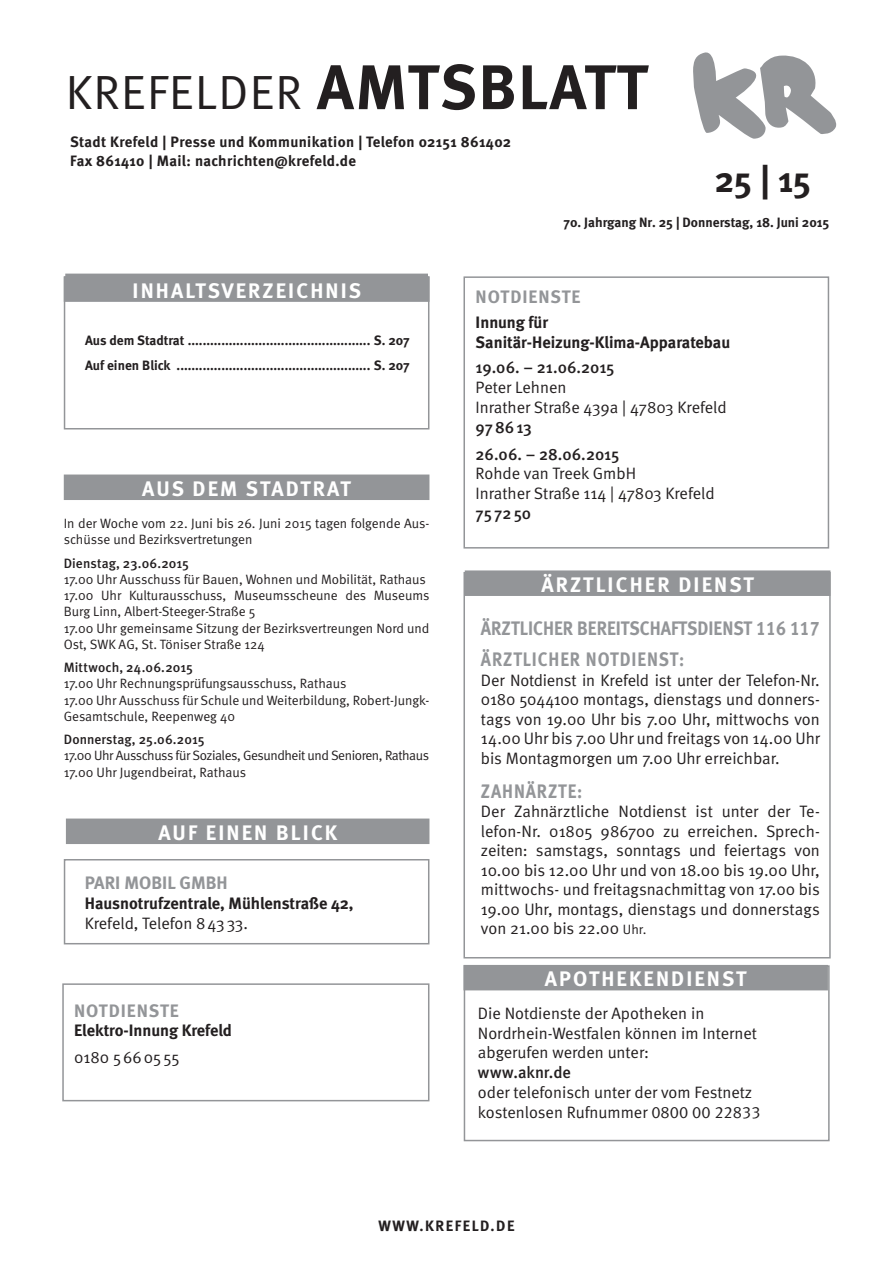
<style>
.page{position:relative;width:893px;height:1263px;background:#fff}
.page>*{position:absolute;margin:0;border:0;box-sizing:border-box;transform-origin:0 0}
.t1{font:48px "Meta Normal";letter-spacing:.03em;color:#231f20}
.t2{font:700 36px "Meta";color:#231f20}
.Balken{font:21px "Meta Bold LF";letter-spacing:.1em;color:#fff}
.headline_grau{font:19.5px "Meta Bold LF";color:#939598;scale:.91 1}
.headline_grau-2{font:19.5px "Meta Bold LF";letter-spacing:.05em;color:#939598;scale:.9 1}
.headline_grau-3{font:18px "Meta Bold LF";letter-spacing:.045em;color:#939598}
.headline_grau-4{font:18px "Meta Bold LF";color:#939598}
.Fließtext_schwarz_9p{font:16.5px/19.5px "Meta Normal";color:#231f20;text-align:justify}
.headline_grau-5{font:16.5px/19.8px "Meta Normal LF";color:#231f20}
._9_p_schwarz_fett{font:700 16.5px "Meta";color:#231f20}
.Fließtext_schwarz_9p-2{font:500 16.5px "Meta";color:#231f20}
.headline_grau-6{font:500 16.5px "Meta";letter-spacing:.005em;color:#231f20}
.t3{font:700 15px/19.2px "Meta";letter-spacing:.025em;color:#231f20}
.t4{font:700 15px "Meta";letter-spacing:.1em;color:#231f20}
.Fließtext_schwarz_9p-3{font:13.5px/16.2px "Meta Normal";letter-spacing:-.005em;color:#231f20}
._04-Inhaltsverzeichn{font:700 13.5px "Meta";color:#231f20}
.Fließtext_schwarz_9p-4{font:500 13.5px "Meta";letter-spacing:.01em;color:#231f20}
.Fließtext_schwarz_9p-5{font:13.5px "Meta Normal";letter-spacing:-.03em;color:#231f20}
.s1{font-family:"Meta";font-weight:700;font-size:63px}
.s2{font-size:13.5px}
</style>
<div class="page">
<svg style="left:693px;top:52px;width:144px;height:87px"></svg>
<div style="left:65px;top:274px;width:363px;height:25px;background:#939598"></div>
<div style="left:64px;top:276px;width:365px;height:153px;border:2px solid #939598"></div>
<div style="left:64px;top:276px;width:365px;height:26px;background:#939598"></div>
<div style="left:64px;top:474px;width:365px;height:26px;background:#939598"></div>
<div style="left:64px;top:859px;width:365px;height:85px;border:2px solid #939598"></div>
<div style="left:66px;top:818px;width:363px;height:26px;background:#939598"></div>
<div style="left:463px;top:965px;width:365px;height:25px;background:#939598"></div>
<div style="left:464px;top:965px;width:366px;height:176px;border:2px solid #939598"></div>
<div style="left:463px;top:276px;width:366px;height:273px;border:2px solid #939598"></div>
<div style="left:62px;top:983px;width:367px;height:118px;border:2px solid #939598"></div>
<div style="left:465px;top:570px;width:365px;height:26px;background:#939598"></div>
<div style="left:463px;top:572px;width:368px;height:386px;border:2px solid #939598"></div>
<h1 class="t1" style="left:66px;top:65px;width:583px">KREFELDER <span class="s1">AMTSBLATT</span></h1>
<p class="t3" style="left:70px;top:132px;width:443px">Stadt Krefeld | Presse und Kommunikation | Telefon 02151 861402<br>Fax 861410 | Mail: nachrichten@krefeld.de</p>
<h2 class="t2" style="left:714px;top:157px;width:98px">25 | 15</h2>
<p class="_04-Inhaltsverzeichn" style="left:564px;top:213px;width:267px">70. Jahrgang Nr. 25 | Donnerstag, 18. Juni 2015</p>
<p class="Balken" style="left:133px;top:277px;width:230px">INHALTSVERZEICHNIS</p>
<p class="_04-Inhaltsverzeichn" style="left:85px;top:331px;width:326px">Aus dem Stadtrat ................................................. S. 207</p>
<p class="_04-Inhaltsverzeichn" style="left:85px;top:357px;width:326px">Auf einen Blick .................................................... S. 207</p>
<p class="Balken" style="left:142px;top:475px;width:210px">AUS DEM STADTRAT</p>
<p class="Fließtext_schwarz_9p-3" style="left:64px;top:515px;width:367px">In der Woche vom 22. Juni bis 26. Juni 2015 tagen folgende Aus&shy;schüsse und Bezirksvertretungen</p>
<p class="Fließtext_schwarz_9p-4" style="left:64px;top:555px;width:127px">Dienstag, 23.06.2015</p>
<p class="Fließtext_schwarz_9p-3" style="left:64px;top:571px;width:364px">17.00 Uhr Ausschuss für Bauen, Wohnen und Mobilität, Rathaus</p>
<p class="Fließtext_schwarz_9p-3" style="left:64px;top:587px;width:367px">17.00 Uhr Kulturausschuss, Museumsscheune des Museums<br>Burg Linn, Albert-Steeger-Straße 5</p>
<p class="Fließtext_schwarz_9p-3" style="left:64px;top:620px;width:367px">17.00 Uhr gemeinsame Sitzung der Bezirksvertreungen Nord und<br>Ost, SWK AG, St. Töniser Straße 124</p>
<p class="Fließtext_schwarz_9p-4" style="left:64px;top:660px;width:131px">Mittwoch, 24.06.2015</p>
<p class="Fließtext_schwarz_9p-3" style="left:64px;top:675px;width:284px">17.00 Uhr Rechnungsprüfungsausschuss, Rathaus</p>
<p class="Fließtext_schwarz_9p-3" style="left:64px;top:692px;width:367px">17.00 Uhr Ausschuss für Schule und Weiterbildung, Robert-Jungk-<br>Gesamtschule, Reepenweg 40</p>
<p class="Fließtext_schwarz_9p-4" style="left:64px;top:732px;width:142px">Donnerstag, 25.06.2015</p>
<p class="Fließtext_schwarz_9p-5" style="left:64px;top:748px;width:367px">17.00 Uhr Ausschuss für Soziales, Gesundheit und Senioren, Rathaus</p>
<p class="Fließtext_schwarz_9p-3" style="left:64px;top:764px;width:184px">17.00 Uhr Jugendbeirat, Rathaus</p>
<p class="Balken" style="left:159px;top:819px;width:180px">AUF EINEN BLICK</p>
<p class="headline_grau-4" style="left:85px;top:871px;width:144px">PARI MOBIL GMBH</p>
<p class="_9_p_schwarz_fett" style="left:85px;top:893px;width:270px">Hausnotrufzentrale, Mühlenstraße 42,</p>
<p class="Fließtext_schwarz_9p" style="left:85px;top:913px;width:165px">Krefeld, Telefon 84333.</p>
<p class="headline_grau-3" style="left:74px;top:999px;width:106px">NOTDIENSTE</p>
<p class="_9_p_schwarz_fett" style="left:74px;top:1020px;width:159px">Elektro-Innung Krefeld</p>
<p class="Fließtext_schwarz_9p" style="left:74px;top:1048px;width:107px">0180 56605 55</p>
<p class="headline_grau-3" style="left:476px;top:285px;width:106px">NOTDIENSTE</p>
<p class="_9_p_schwarz_fett" style="left:476px;top:312px;width:74px">Innung für</p>
<p class="_9_p_schwarz_fett" style="left:476px;top:332px;width:256px">Sanitär-Heizung-Klima-Apparatebau</p>
<p class="Fließtext_schwarz_9p-2" style="left:476px;top:358px;width:141px">19.06. – 21.06.2015</p>
<p class="Fließtext_schwarz_9p" style="left:476px;top:377px;width:92px">Peter Lehnen</p>
<p class="Fließtext_schwarz_9p" style="left:476px;top:397px;width:253px">Inrather Straße 439a | 47803 Krefeld</p>
<p class="Fließtext_schwarz_9p-2" style="left:476px;top:417px;width:58px">978613</p>
<p class="Fließtext_schwarz_9p-2" style="left:476px;top:444px;width:145px">26.06. – 28.06.2015</p>
<p class="Fließtext_schwarz_9p" style="left:476px;top:464px;width:162px">Rohde van Treek GmbH</p>
<p class="Fließtext_schwarz_9p" style="left:476px;top:484px;width:241px">Inrather Straße 114 | 47803 Krefeld</p>
<p class="Fließtext_schwarz_9p-2" style="left:476px;top:504px;width:57px">757250</p>
<p class="Balken" style="left:541px;top:571px;width:214px">ÄRZTLICHER DIENST</p>
<p class="headline_grau" style="left:481px;top:616px;width:374px">ÄRZTLICHER BEREITSCHAFTSDIENST 116 117</p>
<p class="headline_grau-2" style="left:481px;top:647px;width:228px">ÄRZTLICHER NOTDIENST:</p>
<p class="Fließtext_schwarz_9p" style="left:481px;top:670px;width:340px">Der Notdienst in Krefeld ist unter der Telefon-Nr.<br>0180 5044100 montags, dienstags und donners&shy;tags von 19.00 Uhr bis 7.00 Uhr, mittwochs von 14.00 Uhr bis 7.00 Uhr und freitags von 14.00 Uhr bis Montagmorgen um 7.00 Uhr erreichbar.</p>
<p class="headline_grau-2" style="left:481px;top:778px;width:114px">ZAHNÄRZTE:</p>
<p class="Fließtext_schwarz_9p" style="left:481px;top:801px;width:340px">Der Zahnärztliche Notdienst ist unter der Te&shy;lefon-Nr. 01805 986700 zu erreichen. Sprech&shy;zeiten: samstags, sonntags und feiertags von 10.00 bis 12.00 Uhr und von 18.00 bis 19.00 Uhr, mittwochs- und freitagsnachmittag von 17.00 bis 19.00 Uhr, montags, dienstags und donnerstags von 21.00 bis 22.00 <span class="s2">Uhr.</span></p>
<p class="Balken" style="left:545px;top:965px;width:203px">APOTHEKENDIENST</p>
<p class="headline_grau-5" style="left:478px;top:1003px;width:281px">Die Notdienste der Apotheken in<br>Nordrhein-Westfalen können im Internet abgerufen werden unter:</p>
<p class="headline_grau-6" style="left:478px;top:1063px;width:94px">www.aknr.de</p>
<p class="headline_grau-5" style="left:478px;top:1082px;width:284px">oder telefonisch unter der vom Festnetz kostenlosen Rufnummer 0800 00 22833</p>
<p class="t4" style="left:379px;top:1216px;width:137px">WWW.KREFELD.DE</p>
</div>
